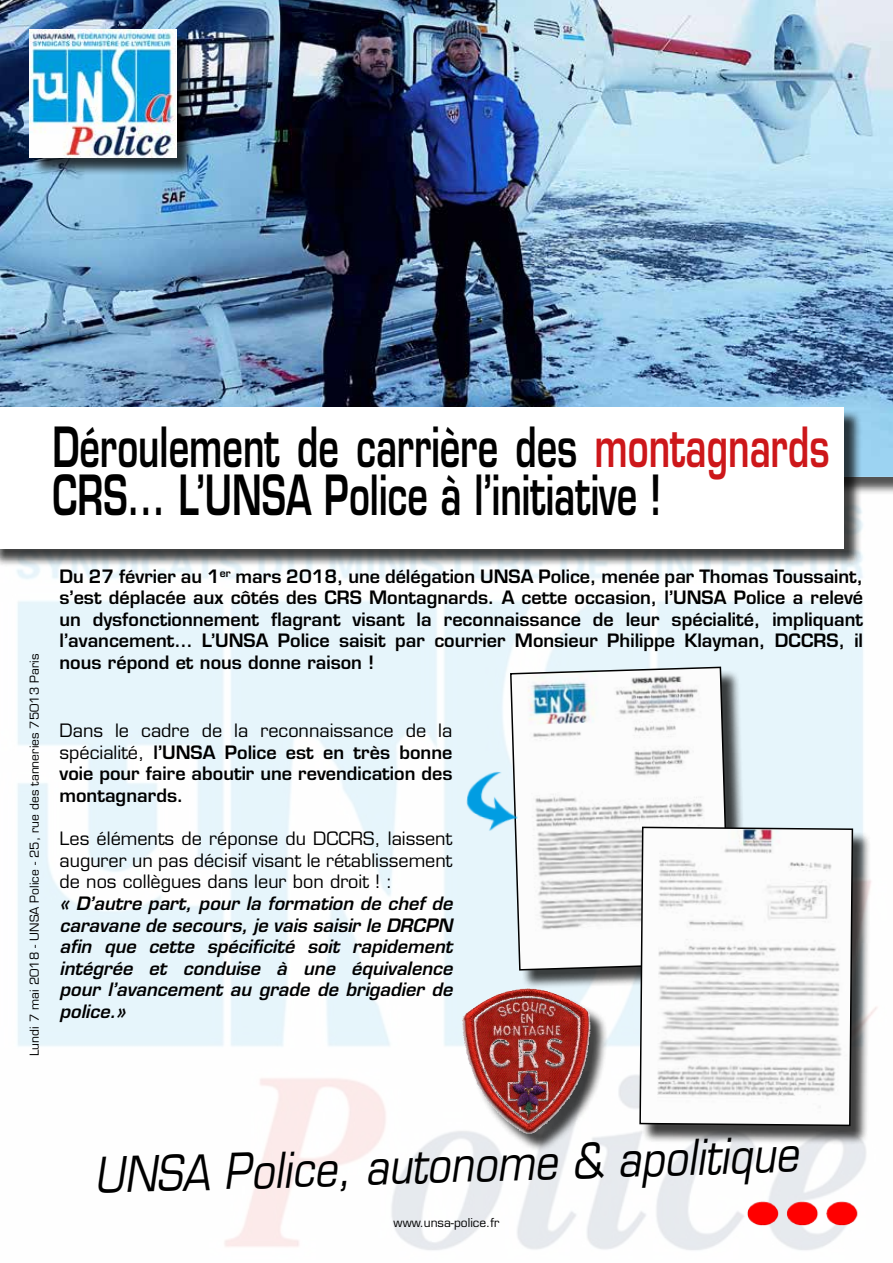
<style>
.page{position:relative;width:893px;height:1263px;background:#fff}
.page>*{position:absolute;margin:0;border:0;box-sizing:border-box;transform-origin:0 0}
.t1{font:600 54px/48px "Eurostile LT Std";color:#000;scale:.67 1}
.t2{font:italic 48px "Eurostile LT Std";color:#000;scale:.85 1}
.t3{font:600 18px/21.6px "Eurostile LT Std";color:#000;text-align:justify}
.t4{font:italic 600 18px/21.6px "Eurostile LT Std";color:#000;text-align:justify}
.t5{font:18px/21.6px "Eurostile LT Std";color:#000;text-align:justify}
.t6{font:12px "Eurostile LT Std";color:#000}
.s1{color:#cd171a}
.s2{font-weight:400}
</style>
<div class="page">
<img style="left:0;top:0;width:893px;height:1250px">
<div style="left:32px;top:32px;width:163px;height:144px;background:#000;opacity:.75"></div>
<img style="left:30px;top:30px;width:147px;height:127px">
<img style="left:736px;top:1191px;width:127px;height:42px">
<div style="left:0;top:409px;width:862px;height:158px;background:#000;opacity:.75"></div>
<div style="left:0;top:407px;width:843px;height:142px;background:#fff"></div>
<div style="left:513px;top:669px;width:236px;height:320px;background:#000;opacity:.75"></div>
<svg style="left:509px;top:666px;width:222px;height:305px"></svg>
<div style="left:642px;top:829px;width:230px;height:316px;background:#000;opacity:.75"></div>
<svg style="left:639px;top:826px;width:215px;height:301px"></svg>
<img style="left:459px;top:764px;width:65px;height:71px">
<div style="left:465px;top:992px;width:143px;height:160px;background:#000;opacity:.75"></div>
<img style="left:461px;top:986px;width:129px;height:149px">
<h1 class="t1" style="left:52px;top:423px;width:1161px">Déroulement de carrière des <span class="s1">montagnards<br></span>CRS... L’UNSA Police à l’initiative !</h1>
<p class="t6" style="left:27px;top:1056px;width:404px;rotate:-90deg">Lundi 7 mai 2018 - UNSA Police - 25, rue des tanneries 75013 Paris</p>
<p class="t3" style="left:60px;top:565px;width:805px">Du 27 février au 1<sup>er</sup> mars 2018, une délégation UNSA Police, menée par Thomas Toussaint, s’est déplacée aux côtés des CRS Montagnards. A cette occasion, l’UNSA Police a relevé un dysfonctionnement flagrant visant la reconnaissance de leur spécialité, impliquant l’avancement… L’UNSA Police saisit par courrier Monsieur Philippe Klayman, DCCRS, il nous répond et nous donne raison !</p>
<p class="t3" style="left:60px;top:720px;width:394px"><span class="s2">Dans le cadre de la reconnaissance de la spécialité,</span> l’UNSA Police est en très bonne voie pour faire aboutir une revendication des montagnards.</p>
<p class="t5" style="left:60px;top:828px;width:394px">Les éléments de réponse du DCCRS, laissent augurer un pas décisif visant le rétablissement de nos collègues dans leur bon droit ! :</p>
<p class="t4" style="left:60px;top:893px;width:394px">« D’autre part, pour la formation de chef de caravane de secours, je vais saisir le DRCPN afin que cette spécificité soit rapidement intégrée et conduise à une équivalence pour l’avancement au grade de brigadier de police.»</p>
<h2 class="t2" style="left:93px;top:1148px;width:830px;rotate:-2deg">UNSA Police, autonome &amp; apolitique</h2>
<p class="t6" style="left:394px;top:1216px;width:107px">www.unsa-police.fr</p>
</div>
